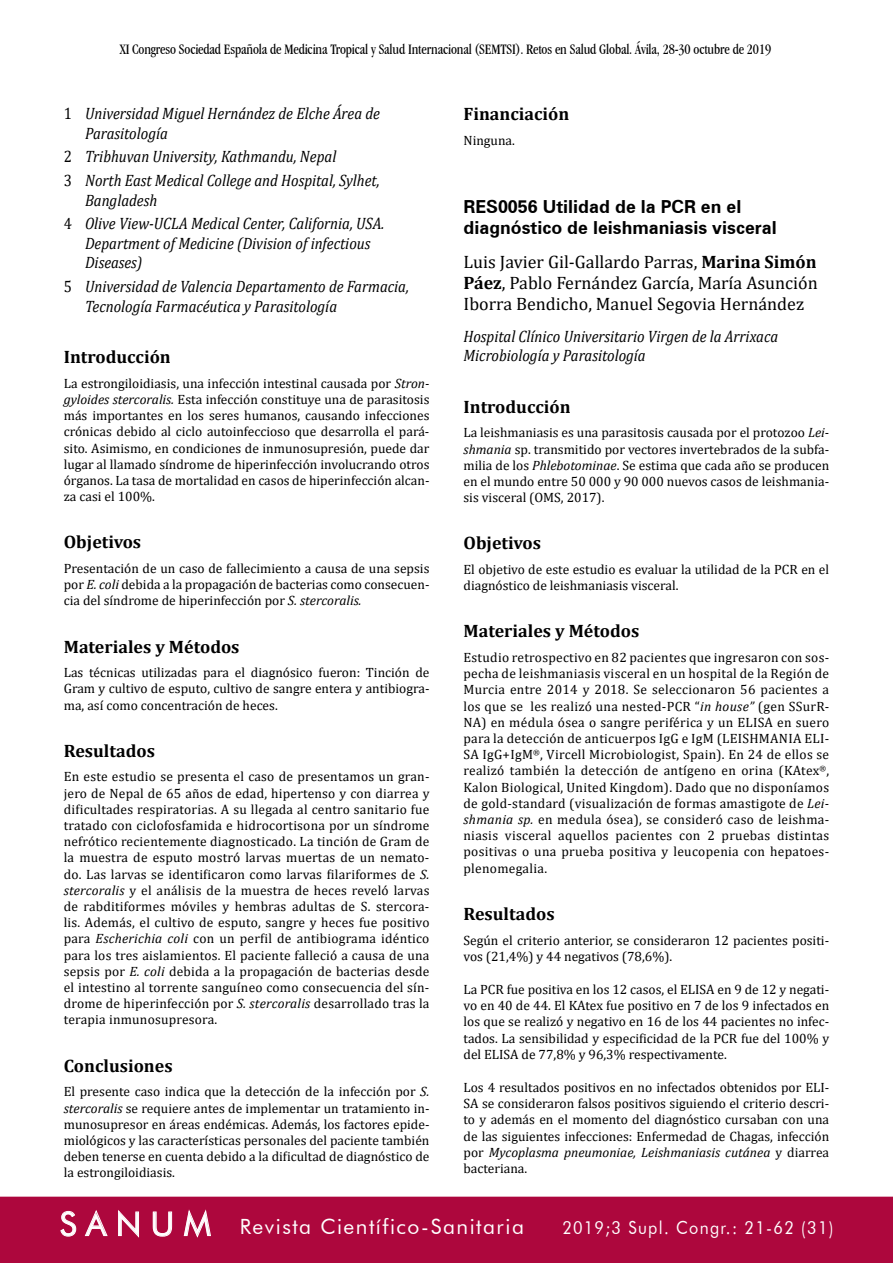
<style>
.page{position:relative;width:893px;height:1263px;background:#fff}
.page>*{position:absolute;margin:0;border:0;box-sizing:border-box;transform-origin:0 0}
.t1{font:21px "Futura BT";letter-spacing:.07em;color:#fff}
.t2{font:700 18px "Cambria";color:#000}
.t3{font:18px/21px "Cambria";color:#000;text-align:justify}
.t4{font:700 18px/21px "Zurich BT";color:#000}
.t5{font:18px "Futura BT";letter-spacing:.08em;color:#fff;scale:.9 1}
.t6{font:italic 16.5px/19.5px "Cambria";color:#000;scale:.9 1}
.t7{font:condensed 15px "Garamond IT Cby BT";letter-spacing:-.01em;color:#000;scale:.95 1}
.t8{font:13.5px/16.2px "Cambria";color:#000;text-align:justify}
.s1{font-style:normal}
.s2{font-style:italic}
.s3{font-weight:700}
.s4{font-size:33px}
</style>
<div class="page">
<div style="left:0;top:1197px;width:893px;height:66px;background:#ad073d"></div>
<p class="t7" style="left:120px;top:41px;width:687px">XI Congreso Sociedad Española de Medicina Tropical y Salud Internacional (SEMTSI). Retos en Salud Global. Ávila, 28-30 octubre de 2019</p>
<p class="t6" style="left:85px;top:103px;width:329px;text-indent:-21px"><span class="s1">1</span> Universidad Miguel Hernández de Elche Área de<br>Parasitología</p>
<p class="t6" style="left:64px;top:144px;width:353px;line-height:23.7px"><span class="s1">2</span> Tribhuvan University, Kathmandu, Nepal<br><span class="s1">3</span> North East Medical College and Hospital, Sylhet,</p>
<p class="t6" style="left:64px;top:187px;width:358px;line-height:23.7px;text-indent:21px">Bangladesh<br><span class="s1">4</span> Olive View-UCLA Medical Center, California, USA.</p>
<p class="t6" style="left:85px;top:233px;width:319px">Department of Medicine (Division of infectious<br>Diseases)</p>
<p class="t6" style="left:85px;top:276px;width:361px;text-indent:-21px"><span class="s1">5</span> Universidad de Valencia Departamento de Farmacia,<br>Tecnología Farmacéutica y Parasitología</p>
<h2 class="t2" style="left:64px;top:344px;width:109px">Introducción</h2>
<p class="t8" style="left:64px;top:375px;width:367px">La estrongiloidiasis, una infección intestinal causada por <span class="s2">Stron&shy;gyloides stercoralis.</span> Esta infección constituye una de parasitosis más importantes en los seres humanos, causando infecciones crónicas debido al ciclo autoinfeccioso que desarrolla el pará&shy;sito. Asimismo, en condiciones de inmunosupresión, puede dar lugar al llamado síndrome de hiperinfección involucrando otros órganos. La tasa de mortalidad en casos de hiperinfección alcan&shy;za casi el 100%.</p>
<h2 class="t2" style="left:64px;top:529px;width:79px">Objetivos</h2>
<p class="t8" style="left:64px;top:560px;width:367px">Presentación de un caso de fallecimiento a causa de una sepsis por <span class="s2">E. coli</span> debida a la propagación de bacterias como consecuen&shy;cia del síndrome de hiperinfección por <span class="s2">S. stercoralis.</span></p>
<h2 class="t2" style="left:64px;top:634px;width:177px">Materiales y Métodos</h2>
<p class="t8" style="left:64px;top:664px;width:367px">Las técnicas utilizadas para el diagnósico fueron: Tinción de Gram y cultivo de esputo, cultivo de sangre entera y antibiogra&shy;ma, así como concentración de heces.</p>
<h2 class="t2" style="left:64px;top:738px;width:93px">Resultados</h2>
<p class="t8" style="left:64px;top:769px;width:367px">En este estudio se presenta el caso de presentamos un gran&shy;jero de Nepal de 65 años de edad, hipertenso y con diarrea y dificultades respiratorias. A su llegada al centro sanitario fue tratado con ciclofosfamida e hidrocortisona por un síndrome nefrótico recientemente diagnosticado. La tinción de Gram de la muestra de esputo mostró larvas muertas de un nemato&shy;do. Las larvas se identificaron como larvas filariformes de <span class="s2">S. stercoralis</span> y el análisis de la muestra de heces reveló larvas de rabditiformes móviles y hembras adultas de S. stercora&shy;lis. Además, el cultivo de esputo, sangre y heces fue positivo para <span class="s2">Escherichia coli</span> con un perfil de antibiograma idéntico para los tres aislamientos. El paciente falleció a causa de una sepsis por <span class="s2">E. coli</span> debida a la propagación de bacterias desde el intestino al torrente sanguíneo como consecuencia del sín&shy;drome de hiperinfección por <span class="s2">S. stercoralis</span> desarrollado tras la terapia inmunosupresora.</p>
<h2 class="t2" style="left:64px;top:1053px;width:110px">Conclusiones</h2>
<p class="t8" style="left:64px;top:1083px;width:367px">El presente caso indica que la detección de la infección por <span class="s2">S. stercoralis</span> se requiere antes de implementar un tratamiento in&shy;munosupresor en áreas endémicas. Además, los factores epide&shy;miológicos y las características personales del paciente también deben tenerse en cuenta debido a la dificultad de diagnóstico de la estrongiloidiasis.</p>
<h2 class="t2" style="left:463px;top:101px;width:107px">Financiación</h2>
<p class="t8" style="left:463px;top:132px;width:53px">Ninguna.</p>
<h2 class="t4" style="left:463px;top:196px;width:315px">RES0056 Utilidad de la PCR en el diagnóstico de leishmaniasis visceral</h2>
<h2 class="t3" style="left:463px;top:251px;width:356px">Luis Javier Gil-Gallardo Parras, <span class="s3">Marina Simón Páez</span>, Pablo Fernández García, María Asunción Iborra Bendicho, Manuel Segovia Hernández</h2>
<p class="t6" style="left:463px;top:326px;width:351px">Hospital Clínico Universitario Virgen de la Arrixaca<br>Microbiología y Parasitología</p>
<h2 class="t2" style="left:463px;top:394px;width:109px">Introducción</h2>
<p class="t8" style="left:463px;top:425px;width:367px">La leishmaniasis es una parasitosis causada por el protozoo <span class="s2">Lei&shy;shmania</span> sp. transmitido por vectores invertebrados de la subfa&shy;milia de los <span class="s2">Phlebotominae</span>. Se estima que cada año se producen en el mundo entre 50 000 y 90 000 nuevos casos de leishmania&shy;sis visceral (OMS, 2017).</p>
<h2 class="t2" style="left:463px;top:530px;width:79px">Objetivos</h2>
<p class="t8" style="left:463px;top:561px;width:367px">El objetivo de este estudio es evaluar la utilidad de la PCR en el diagnóstico de leishmaniasis visceral.</p>
<h2 class="t2" style="left:463px;top:618px;width:177px">Materiales y Métodos</h2>
<p class="t8" style="left:463px;top:649px;width:367px">Estudio retrospectivo en 82 pacientes que ingresaron con sos&shy;pecha de leishmaniasis visceral en un hospital de la Región de Murcia entre 2014 y 2018. Se seleccionaron 56 pacientes a los que se les realizó una nested-PCR “<span class="s2">in house”</span> (gen SSurR-NA) en médula ósea o sangre periférica y un ELISA en suero para la detección de anticuerpos IgG e IgM (LEISHMANIA ELI-SA IgG+IgM<sup>®</sup>, Vircell Microbiologist, Spain). En 24 de ellos se realizó también la detección de antígeno en orina (KAtex<sup>®</sup>, Kalon Biological, United Kingdom). Dado que no disponíamos de gold-standard (visualización de formas amastigote de <span class="s2">Lei&shy;shmania sp.</span> en medula ósea), se consideró caso de leishma&shy;niasis visceral aquellos pacientes con 2 pruebas distintas positivas o una prueba positiva y leucopenia con hepatoes&shy;plenomegalia.</p>
<h2 class="t2" style="left:463px;top:901px;width:93px">Resultados</h2>
<p class="t8" style="left:463px;top:932px;width:367px">Según el criterio anterior, se consideraron 12 pacientes positi&shy;vos (21,4%) y 44 negativos (78,6%).</p>
<p class="t8" style="left:463px;top:981px;width:367px">La PCR fue positiva en los 12 casos, el ELISA en 9 de 12 y negati&shy;vo en 40 de 44. El KAtex fue positivo en 7 de los 9 infectados en los que se realizó y negativo en 16 de los 44 pacientes no infec&shy;tados. La sensibilidad y especificidad de la PCR fue del 100% y del ELISA de 77,8% y 96,3% respectivamente.</p>
<p class="t8" style="left:463px;top:1079px;width:367px">Los 4 resultados positivos en no infectados obtenidos por ELI-SA se consideraron falsos positivos siguiendo el criterio descri&shy;to y además en el momento del diagnóstico cursaban con una de las siguientes infecciones: Enfermedad de Chagas, infección por <span class="s2">Mycoplasma pneumoniae, Leishmaniasis cutánea</span> y diarrea bacteriana.</p>
<h1 class="t1" style="left:60px;top:1214px;width:466px"><span class="s4">S A N U M</span> Revista Científico-Sanitaria</h1>
<h2 class="t5" style="left:562px;top:1217px;width:303px">2019;3 Supl. Congr.: 21-62 (31)</h2>
</div>
